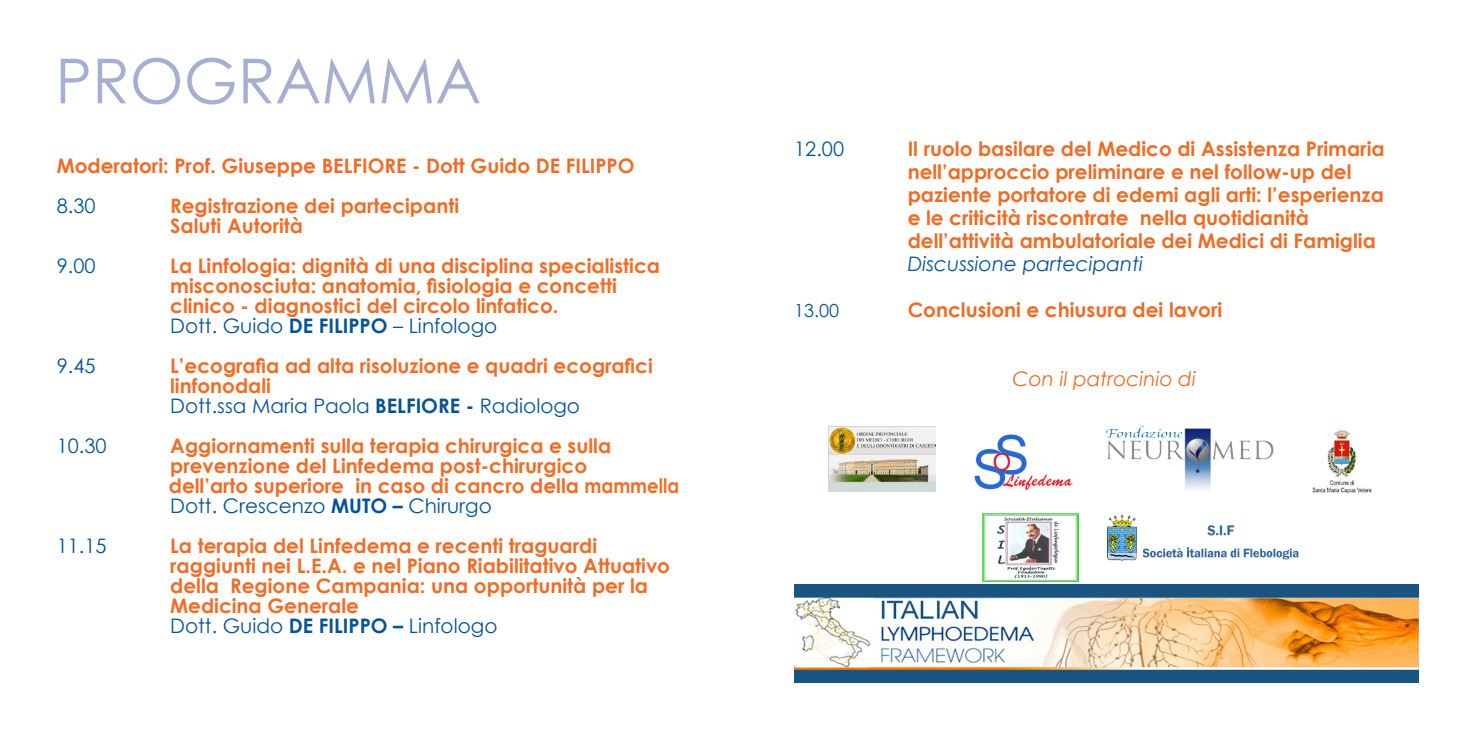
<style>
.page{position:relative;width:1475px;height:738px;background:#fff}
.page>*{position:absolute;margin:0;border:0;box-sizing:border-box;transform-origin:0 0}
.t1{font:62px "Century Gothic";color:#a6afd2}
.t2{font:700 20px/20px "Century Gothic";color:#f06d26}
.t3{font:700 20px/23px "Century Gothic";color:#ef6c25}
.t4{font:20px "Century Gothic";color:#045399}
.t5{font:italic 20px "Century Gothic";color:#ef6c25}
.t6{font:18px "Century Gothic";color:#045399}
.s1{font-weight:400;color:#045399}
.s2{color:#045399}
.s3{font-weight:400;font-style:italic;color:#045399}
</style>
<div class="page">
<img style="left:794px;top:584px;width:623px;height:97px">
<img style="left:828px;top:426px;width:107px;height:65px">
<img style="left:974px;top:433px;width:99px;height:58px">
<img style="left:1312px;top:429px;width:60px;height:65px">
<img style="left:1107px;top:514px;width:192px;height:45px">
<img style="left:1106px;top:426px;width:168px;height:64px">
<img style="left:982px;top:513px;width:96px;height:68px">
<p class="t1" style="left:55px;top:37px;width:427px">PROGRAMMA</p>
<p class="t3" style="left:57px;top:144px;width:579px;line-height:40px">Moderatori: Prof. Giuseppe BELFIORE - Dott Guido DE FILIPPO<br><span class="s1">8.30</span></p>
<p class="t2" style="left:170px;top:194px;width:290px">Registrazione dei partecipanti<br>Saluti Autorità</p>
<p class="t4" style="left:57px;top:251px;width:40px">9.00</p>
<p class="t2" style="left:170px;top:254px;width:491px">La Linfologia: dignità di una disciplina specialistica misconosciuta: anatomia, fisiologia e concetti clinico - diagnostici del circolo linfatico.<br><span class="s1">Dott. Guido</span> <span class="s2">DE FILIPPO</span> <span class="s1">– Linfologo</span></p>
<p class="t4" style="left:57px;top:351px;width:40px">9.45</p>
<p class="t2" style="left:170px;top:354px;width:484px">L’ecografia ad alta risoluzione e quadri ecografici linfonodali<br><span class="s1">Dott.ssa Maria Paola</span> <span class="s2">BELFIORE -</span> <span class="s1">Radiologo</span></p>
<p class="t4" style="left:57px;top:431px;width:51px">10.30</p>
<p class="t2" style="left:169px;top:434px;width:512px">Aggiornamenti sulla terapia chirurgica e sulla prevenzione del Linfedema post-chirurgico<br>dell’arto superiore in caso di cancro della mammella <span class="s1">Dott. Crescenzo</span> <span class="s2">MUTO –</span> <span class="s1">Chirurgo</span></p>
<p class="t4" style="left:57px;top:531px;width:51px">11.15</p>
<p class="t2" style="left:170px;top:534px;width:501px">La terapia del Linfedema e recenti traguardi raggiunti nei L.E.A. e nel Piano Riabilitativo Attuativo della Regione Campania: una opportunità per la Medicina Generale<br><span class="s1">Dott. Guido</span> <span class="s2">DE FILIPPO –</span> <span class="s1">Linfologo</span></p>
<p class="t4" style="left:794px;top:134px;width:51px">12.00</p>
<p class="t3" style="left:907px;top:136px;width:478px">Il ruolo basilare del Medico di Assistenza Primaria nell’approccio preliminare e nel follow-up del paziente portatore di edemi agli arti: l’esperienza e le criticità riscontrate nella quotidianità dell’attività ambulatoriale dei Medici di Famiglia <span class="s3">Discussione partecipanti</span></p>
<p class="t6" style="left:794px;top:298px;width:46px">13.00</p>
<p class="t3" style="left:907px;top:297px;width:316px">Conclusioni e chiusura dei lavori</p>
<p class="t5" style="left:1012px;top:364px;width:185px">Con il patrocinio di</p>
</div>
